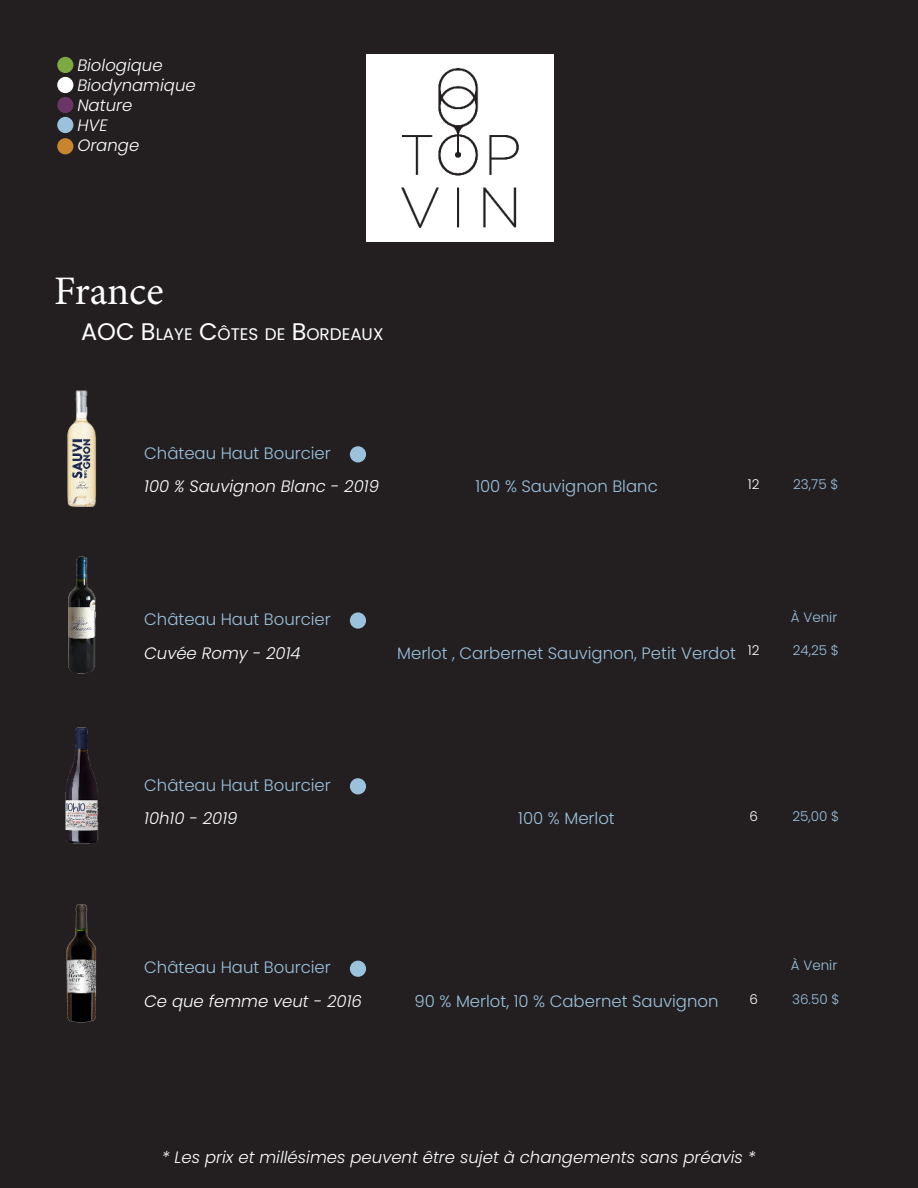
<style>
.page{position:relative;width:918px;height:1188px;background:#231f20}
.page>*{position:absolute;margin:0;border:0;box-sizing:border-box;transform-origin:0 0}
.t1{font:40.5px "Minion Pro";letter-spacing:-.005em;color:#fff}
.t2{font:16.8px "Poppins";color:#fff}
.t3{font:300 16.5px "Poppins";color:#9bc2dd}
.t4{font:italic 300 16.5px/19.8px "Poppins";color:#fff}
.t5{font:300 13.5px "Poppins";color:#9bc2dd}
.t6{font:300 13.5px "Poppins";color:#fff}
.s1{font-size:24px}
</style>
<div class="page">
<div style="left:57px;top:57px;width:16px;height:16px;background:#7ca941;border-radius:50%"></div>
<div style="left:57px;top:77px;width:16px;height:16px;background:#fff;border-radius:50%"></div>
<div style="left:57px;top:97px;width:16px;height:16px;background:#6b3666;border-radius:50%"></div>
<div style="left:57px;top:117px;width:16px;height:16px;background:#9bc2dd;border-radius:50%"></div>
<div style="left:57px;top:138px;width:16px;height:16px;background:#c8852d;border-radius:50%"></div>
<img style="left:67px;top:390px;width:29px;height:117px">
<img style="left:68px;top:556px;width:28px;height:118px">
<img style="left:65px;top:727px;width:34px;height:117px">
<img style="left:66px;top:904px;width:30px;height:119px">
<img style="left:366px;top:55px;width:187px;height:187px">
<div style="left:350px;top:446px;width:16px;height:16px;background:#9bc2dd;border-radius:50%"></div>
<div style="left:350px;top:612px;width:16px;height:17px;background:#9bc2dd;border-radius:50%"></div>
<div style="left:350px;top:778px;width:16px;height:16px;background:#9bc2dd;border-radius:50%"></div>
<div style="left:350px;top:961px;width:16px;height:16px;background:#9bc2dd;border-radius:50%"></div>
<p class="t4" style="left:77px;top:57px;width:120px">Biologique<br>Biodynamique<br>Nature<br>HVE<br>Orange</p>
<h1 class="t1" style="left:54px;top:276px;width:111px">France</h1>
<p class="t2" style="left:81px;top:324px;width:304px"><span class="s1">AOC B</span>LAYE <span class="s1">C</span>ÔTES DE <span class="s1">B</span>ORDEAUX</p>
<p class="t3" style="left:144px;top:443px;width:188px">Château Haut Bourcier</p>
<p class="t4" style="left:144px;top:478px;width:236px">100 % Sauvignon Blanc - 2019</p>
<p class="t3" style="left:475px;top:477px;width:184px">100 % Sauvignon Blanc</p>
<p class="t6" style="left:748px;top:477px;width:13px">12</p>
<p class="t5" style="left:793px;top:477px;width:47px">23,75 $</p>
<p class="t5" style="left:791px;top:609px;width:48px">À Venir</p>
<p class="t3" style="left:144px;top:609px;width:188px">Château Haut Bourcier</p>
<p class="t4" style="left:144px;top:645px;width:158px">Cuvée Romy - 2014</p>
<p class="t3" style="left:397px;top:643px;width:364px">Merlot , Carbernet Sauvignon, Petit Verdot <sup>12</sup></p>
<p class="t5" style="left:793px;top:643px;width:48px">24,25 $</p>
<p class="t3" style="left:144px;top:775px;width:188px">Château Haut Bourcier</p>
<p class="t4" style="left:144px;top:810px;width:95px">10h10 - 2019</p>
<p class="t3" style="left:518px;top:809px;width:98px">100 % Merlot</p>
<p class="t6" style="left:749px;top:809px;width:10px">6</p>
<p class="t5" style="left:792px;top:809px;width:48px">25,00 $</p>
<p class="t5" style="left:791px;top:957px;width:48px">À Venir</p>
<p class="t3" style="left:144px;top:958px;width:188px">Château Haut Bourcier</p>
<p class="t4" style="left:144px;top:993px;width:219px">Ce que femme veut - 2016</p>
<p class="t3" style="left:415px;top:991px;width:306px">90 % Merlot, 10 % Cabernet Sauvignon</p>
<p class="t6" style="left:749px;top:991px;width:10px">6</p>
<p class="t5" style="left:792px;top:991px;width:49px">36.50 $</p>
<p class="t4" style="left:162px;top:1149px;width:595px">* Les prix et millésimes peuvent être sujet à changements sans préavis *</p>
</div>
